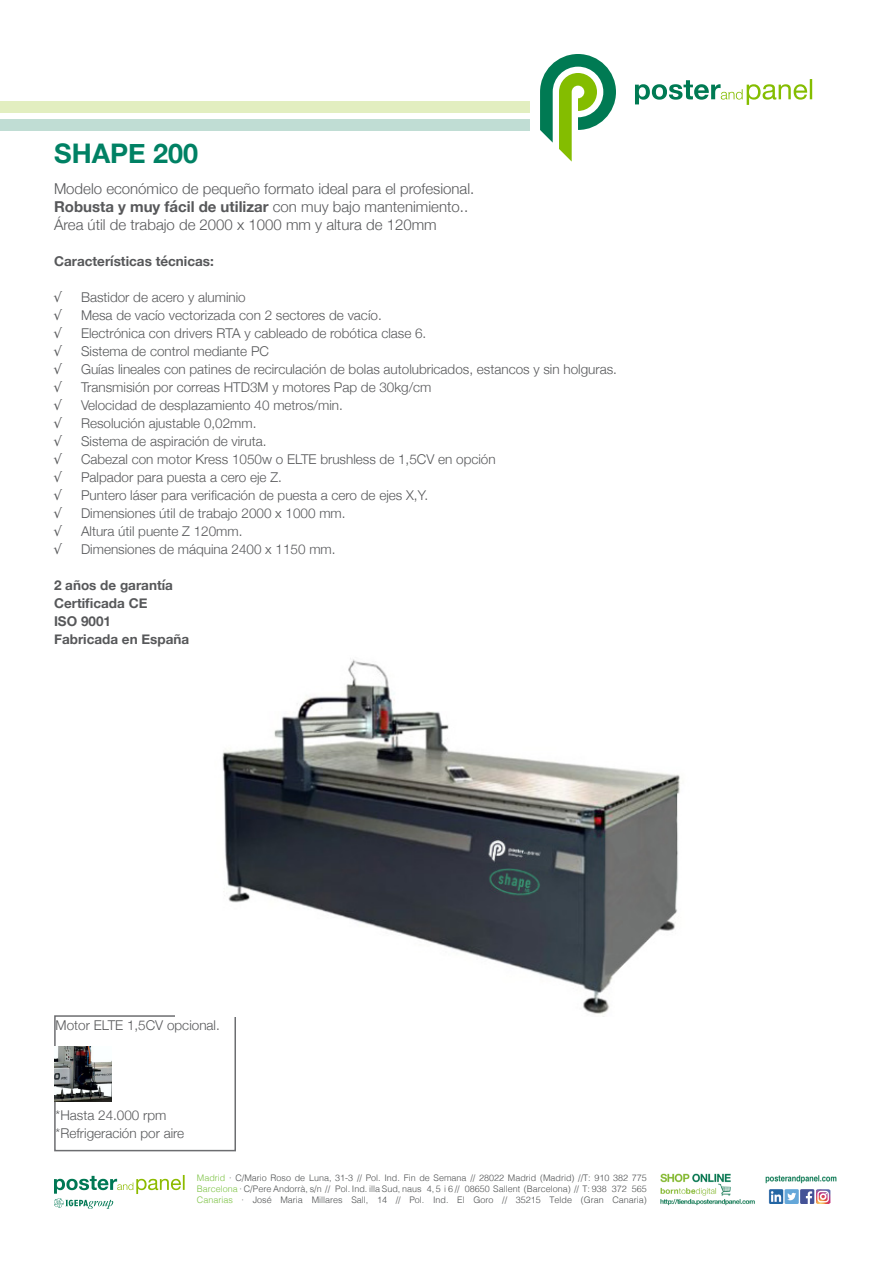
<style>
.page{position:relative;width:893px;height:1263px;background:#fff}
.page>*{position:absolute;margin:0;border:0;box-sizing:border-box;transform-origin:0 0}
.t1{font:700 27px "Helvetica Neue";color:#008164}
.t2{font:300 15px/18px "Helvetica Neue";color:#57585a}
.t3{font:300 13.5px/18px "Helvetica Neue";color:#57585a}
.t4{font:700 13.5px/18px "Helvetica Neue";color:#57585a}
.t5{font:300 9px/10.8px "Helvetica";color:#4f5152;text-align:justify}
.s1{font-weight:700}
.s2{color:#7cc243}
</style>
<div class="page">
<div style="left:54px;top:1015px;width:182px;height:136px;border:2px solid #6c6d70"></div>
<svg style="left:635px;top:79px;width:177px;height:26px"></svg>
<svg style="left:540px;top:54px;width:76px;height:108px"></svg>
<div style="left:0;top:101px;width:530px;height:12px;background:#e2eec0"></div>
<div style="left:0;top:119px;width:530px;height:12px;background:#c0ddd4"></div>
<svg style="left:54px;top:1175px;width:131px;height:34px"></svg>
<img style="left:768px;top:1189px;width:63px;height:15px">
<img style="left:765px;top:1175px;width:72px;height:8px">
<img style="left:660px;top:1173px;width:95px;height:33px">
<img style="left:54px;top:1046px;width:57px;height:56px">
<img style="left:176px;top:659px;width:504px;height:358px">
<h1 class="t1" style="left:54px;top:132px;width:146px">SHAPE 200</h1>
<p class="t2" style="left:54px;top:179px;width:422px">Modelo económico de pequeño formato ideal para el profesional.<br><span class="s1">Robusta y muy fácil de utilizar</span> con muy bajo mantenimiento..<br>Área útil de trabajo de 2000 x 1000 mm y altura de 120mm</p>
<p class="t4" style="left:54px;top:253px;width:161px">Características técnicas:</p>
<p class="t3" style="left:81px;top:287px;width:166px">Bastidor de acero y aluminio</p>
<p class="t3" style="left:81px;top:305px;width:302px">Mesa de vacío vectorizada con 2 sectores de vacío.</p>
<p class="t3" style="left:81px;top:323px;width:347px">Electrónica con drivers RTA y cableado de robótica clase 6.</p>
<p class="t3" style="left:81px;top:341px;width:190px">Sistema de control mediante PC</p>
<p class="t3" style="left:81px;top:359px;width:537px">Guías lineales con patines de recirculación de bolas autolubricados, estancos y sin holguras.</p>
<p class="t3" style="left:81px;top:377px;width:352px">Transmisión por correas HTD3M y motores Pap de 30kg/cm</p>
<p class="t3" style="left:81px;top:395px;width:263px">Velocidad de desplazamiento 40 metros/min.</p>
<p class="t3" style="left:81px;top:413px;width:177px">Resolución ajustable 0,02mm.</p>
<p class="t3" style="left:81px;top:431px;width:187px">Sistema de aspiración de viruta.</p>
<p class="t3" style="left:81px;top:449px;width:416px">Cabezal con motor Kress 1050w o ELTE brushless de 1,5CV en opción</p>
<p class="t3" style="left:81px;top:467px;width:202px">Palpador para puesta a cero eje Z.</p>
<p class="t3" style="left:81px;top:485px;width:349px">Puntero láser para verificación de puesta a cero de ejes X,Y.</p>
<p class="t3" style="left:81px;top:503px;width:266px">Dimensiones útil de trabajo 2000 x 1000 mm.</p>
<p class="t3" style="left:81px;top:521px;width:163px">Altura útil puente Z 120mm.</p>
<p class="t3" style="left:81px;top:539px;width:256px">Dimensiones de máquina 2400 x 1150 mm.</p>
<p class="t4" style="left:54px;top:577px;width:137px">2 años de garantía<br>Certificada CE<br>ISO 9001<br>Fabricada en España</p>
<p class="t3" style="left:56px;top:1015px;width:166px">Motor ELTE 1,5CV opcional.</p>
<p class="t3" style="left:56px;top:1105px;width:130px">*Hasta 24.000 rpm *Refrigeración por aire</p>
<p class="t5" style="left:197px;top:1172px;width:452px"><span class="s2">Madrid</span> · C/Mario Roso de Luna, 31-3 // Pol. Ind. Fin de Semana // 28022 Madrid (Madrid) //T: 910 382 775<br><span class="s2">Barcelona</span> · C/Pere Andorrà, s/n // Pol. Ind. illa Sud, naus 4, 5 i 6 // 08650 Sallent (Barcelona) // T: 938 372 565<br><span class="s2">Canarias</span> · José Maria Millares Sall, 14 // Pol. Ind. El Goro // 35215 Telde (Gran Canaria)</p>
</div>
